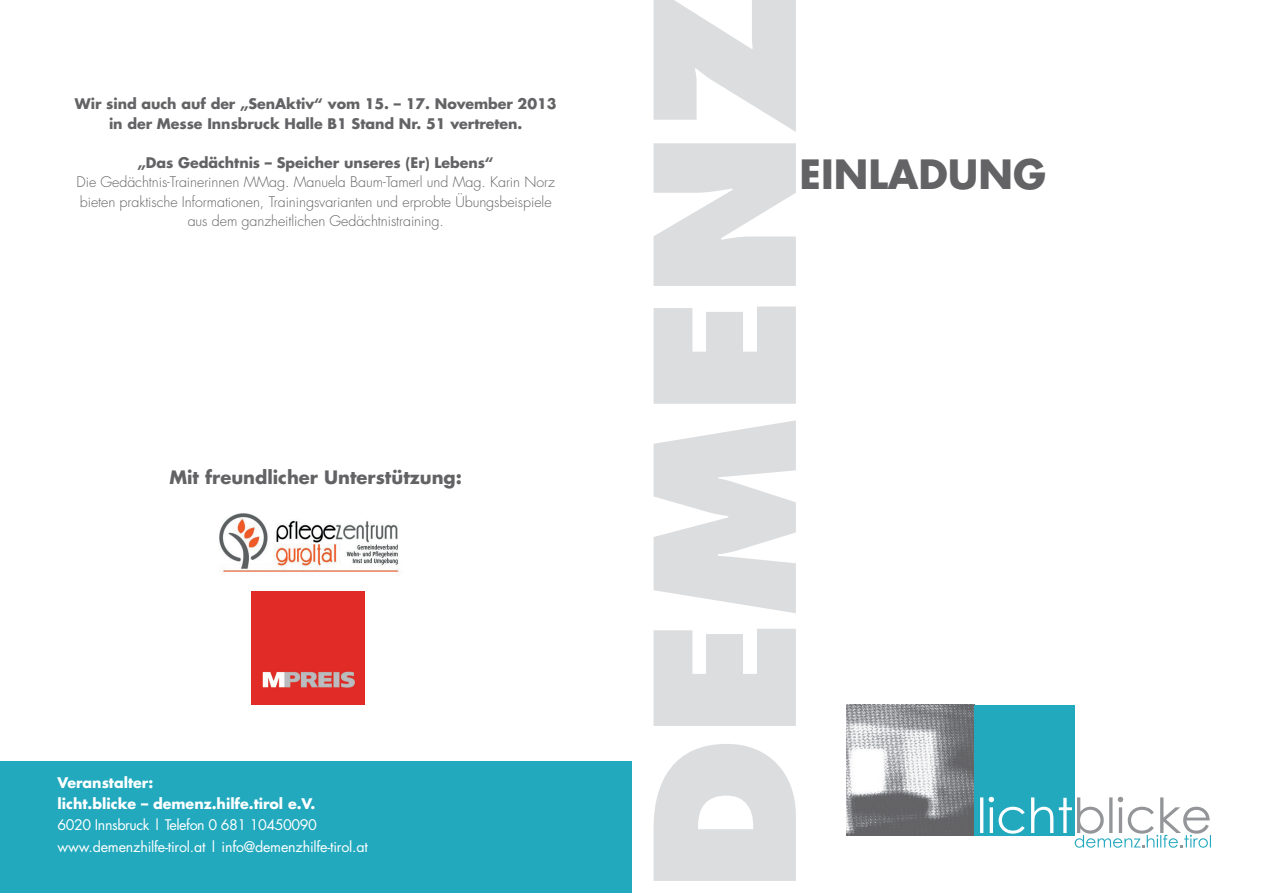
<style>
.page{position:relative;width:1263px;height:893px;background:#fff}
.page>*{position:absolute;margin:0;border:0;box-sizing:border-box;transform-origin:0 0}
.t1{font:800 188.7px "Futura";color:#dcdddf}
.t2{font:700 39.3px "Futura";color:#636366}
.t3{font:700 18px "Futura";color:#636366}
.t4{font:300 14.25px/19.5px "Futura";letter-spacing:-.005em;color:#636366;text-align:center}
.t5{font:700 14.25px/19.5px "Futura";letter-spacing:-.005em;color:#636366;text-align:center}
.t6{font:14.25px/21.3px "Futura";letter-spacing:-.015em;color:#fff}
.t7{font:700 14.25px/21.3px "Futura";color:#fff}
</style>
<div class="page">
<img style="left:846px;top:704px;width:130px;height:132px">
<div style="left:974px;top:705px;width:101px;height:131px;background:#22a9be"></div>
<svg style="left:980px;top:797px;width:231px;height:51px"></svg>
<div style="left:0;top:761px;width:631px;height:132px;background:#22a9be"></div>
<img style="left:219px;top:513px;width:181px;height:59px">
<img style="left:252px;top:591px;width:113px;height:113px">
<p class="t5" style="left:75px;top:94px;width:483px">Wir sind auch auf der „SenAktiv“ vom 15. – 17. November 2013 in der Messe Innsbruck Halle B1 Stand Nr. 51 vertreten.</p>
<p class="t5" style="left:138px;top:152px;width:358px">„Das Gedächtnis – Speicher unseres (Er) Lebens“</p>
<p class="t4" style="left:77px;top:173px;width:480px">Die Gedächtnis-Trainerinnen MMag. Manuela Baum-Tamerl und Mag. Karin Norz bieten praktische Informationen, Trainingsvarianten und erprobte Übungsbeispiele aus dem ganzheitlichen Gedächtnistraining.</p>
<p class="t3" style="left:169px;top:465px;width:294px">Mit freundlicher Unterstützung:</p>
<p class="t7" style="left:58px;top:771px;width:259px">Veranstalter:<br>licht.blicke – demenz.hilfe.tirol e.V.</p>
<p class="t6" style="left:58px;top:814px;width:312px">6020 Innsbruck | Telefon 0 681 10450090 www.demenzhilfe-tirol.at | info@demenzhilfe-tirol.at</p>
<h1 class="t1" style="left:609px;top:893px;width:908px;rotate:-90deg">DEMENZ</h1>
<h2 class="t2" style="left:799px;top:147px;width:248px">EINLADUNG</h2>
</div>
